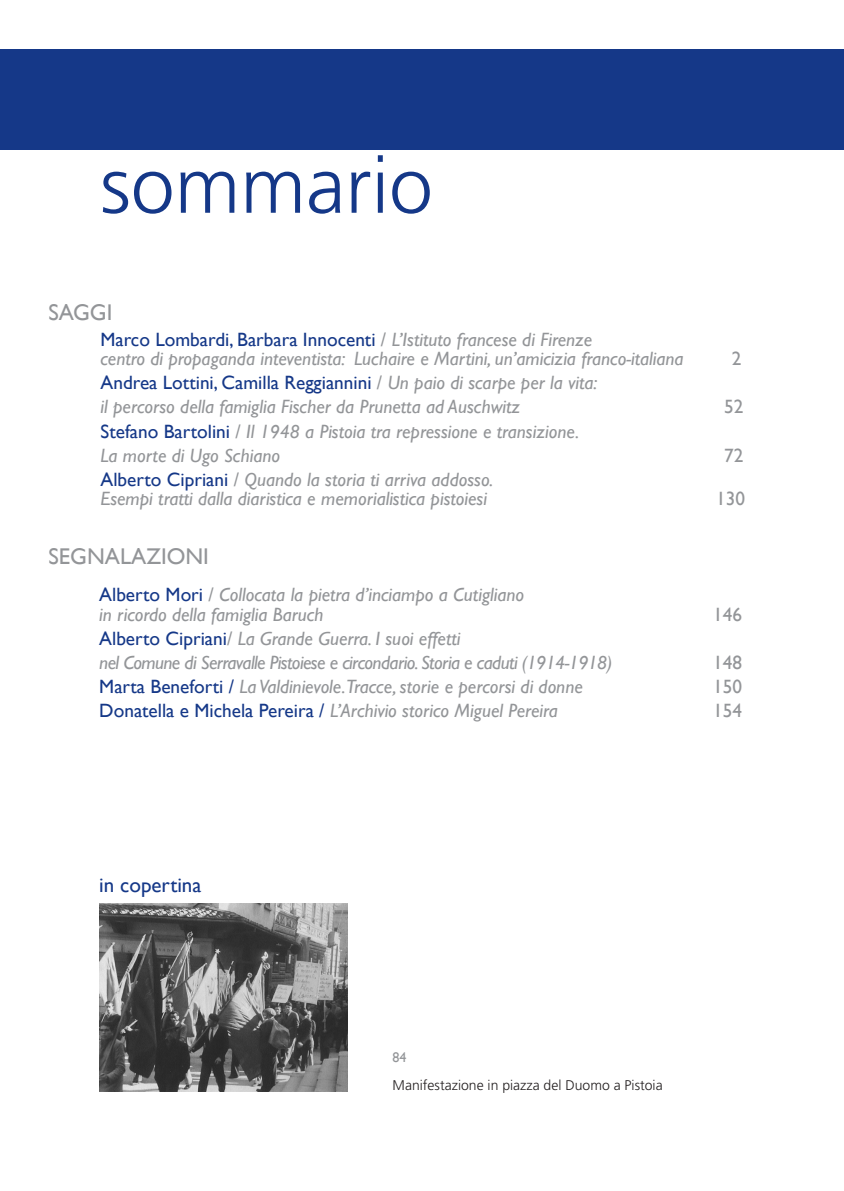
<style>
.page{position:relative;width:844px;height:1191px;background:#fff}
.page>*{position:absolute;margin:0;border:0;box-sizing:border-box;transform-origin:0 0}
.t1{font:300 78.75px "Frutiger";color:#153888}
.t2{font:22.75px "Gill Sans";color:#939598}
.t3{font:21px "Gill Sans";color:#153888}
.t4{font:italic 19.25px "Gill Sans";color:#939598}
.t5{font:19.25px "Gill Sans";color:#153888}
.t6{font:italic 19.25px "Gill Sans";letter-spacing:-.03em;color:#939598}
.t7{font:19.25px "Gill Sans";color:#939598}
.t8{font:300 14px "Frutiger";color:#231f20}
.t9{font:14px "Gill Sans";color:#939598}
.s1{color:#939598}
.s2{font-style:italic;color:#939598}
.s3{font-style:normal;color:#153888}
.s4{font-style:normal}
</style>
<div class="page">
<div style="left:0;top:50px;width:843px;height:100px;background:#153888"></div>
<img style="left:99px;top:903px;width:248px;height:188px">
<p class="t1" style="left:100px;top:141px;width:334px">sommario</p>
<p class="t2" style="left:48px;top:299px;width:66px">SAGGI</p>
<p class="t5" style="left:100px;top:328px;width:493px">Marco Lombardi, Barbara Innocenti <span class="s1">/</span> <span class="s2">L’Istituto francese di Firenze</span></p>
<p class="t4" style="left:100px;top:347px;width:584px">centro di propaganda inteventista: Luchaire e Martini, un’amicizia franco-italiana</p>
<p class="t7" style="left:731px;top:347px;width:11px">2</p>
<p class="t5" style="left:100px;top:371px;width:498px">Andrea Lottini, Camilla Reggiannini <span class="s1">/</span> <span class="s2">Un paio di scarpe per la vita:</span></p>
<p class="t4" style="left:100px;top:396px;width:421px">il percorso della famiglia Fischer da Prunetta ad Auschwitz</p>
<p class="t7" style="left:723px;top:396px;width:21px">52</p>
<p class="t4" style="left:100px;top:420px;width:480px"><span class="s3">Stefano Bartolini</span> <span class="s4">/</span> Il 1948 a Pistoia tra repressione e transizione.</p>
<p class="t4" style="left:100px;top:444px;width:181px">La morte di Ugo Schiano</p>
<p class="t7" style="left:723px;top:444px;width:21px">72</p>
<p class="t4" style="left:100px;top:468px;width:394px"><span class="s3">Alberto Cipriani</span> <span class="s4">/</span> Quando la storia ti arriva addosso.</p>
<p class="t4" style="left:100px;top:488px;width:388px">Esempi tratti dalla diaristica e memorialistica pistoiesi</p>
<p class="t7" style="left:716px;top:487px;width:30px">130</p>
<p class="t2" style="left:48px;top:543px;width:162px">SEGNALAZIONI</p>
<p class="t4" style="left:99px;top:584px;width:426px"><span class="s3">Alberto Mori</span> <span class="s4">/</span> Collocata la pietra d’inciampo a Cutigliano</p>
<p class="t4" style="left:99px;top:603px;width:226px">in ricordo della famiglia Baruch</p>
<p class="t7" style="left:713px;top:603px;width:30px">146</p>
<p class="t4" style="left:99px;top:627px;width:362px"><span class="s3">Alberto Cipriani</span><span class="s4">/</span> La Grande Guerra. I suoi effetti</p>
<p class="t6" style="left:99px;top:651px;width:514px">nel Comune di Serravalle Pistoiese e circondario. Storia e caduti (1914-1918)</p>
<p class="t7" style="left:713px;top:651px;width:30px">148</p>
<p class="t4" style="left:99px;top:676px;width:485px"><span class="s3">Marta Beneforti /</span> La Valdinievole.Tracce, storie e percorsi di donne</p>
<p class="t7" style="left:713px;top:675px;width:30px">150</p>
<p class="t4" style="left:99px;top:700px;width:460px"><span class="s3">Donatella e Michela Pereira /</span> L’Archivio storico Miguel Pereira</p>
<p class="t7" style="left:713px;top:699px;width:30px">154</p>
<p class="t3" style="left:99px;top:872px;width:104px">in copertina</p>
<p class="t9" style="left:392px;top:1049px;width:15px">84</p>
<p class="t8" style="left:392px;top:1077px;width:271px">Manifestazione in piazza del Duomo a Pistoia</p>
</div>
